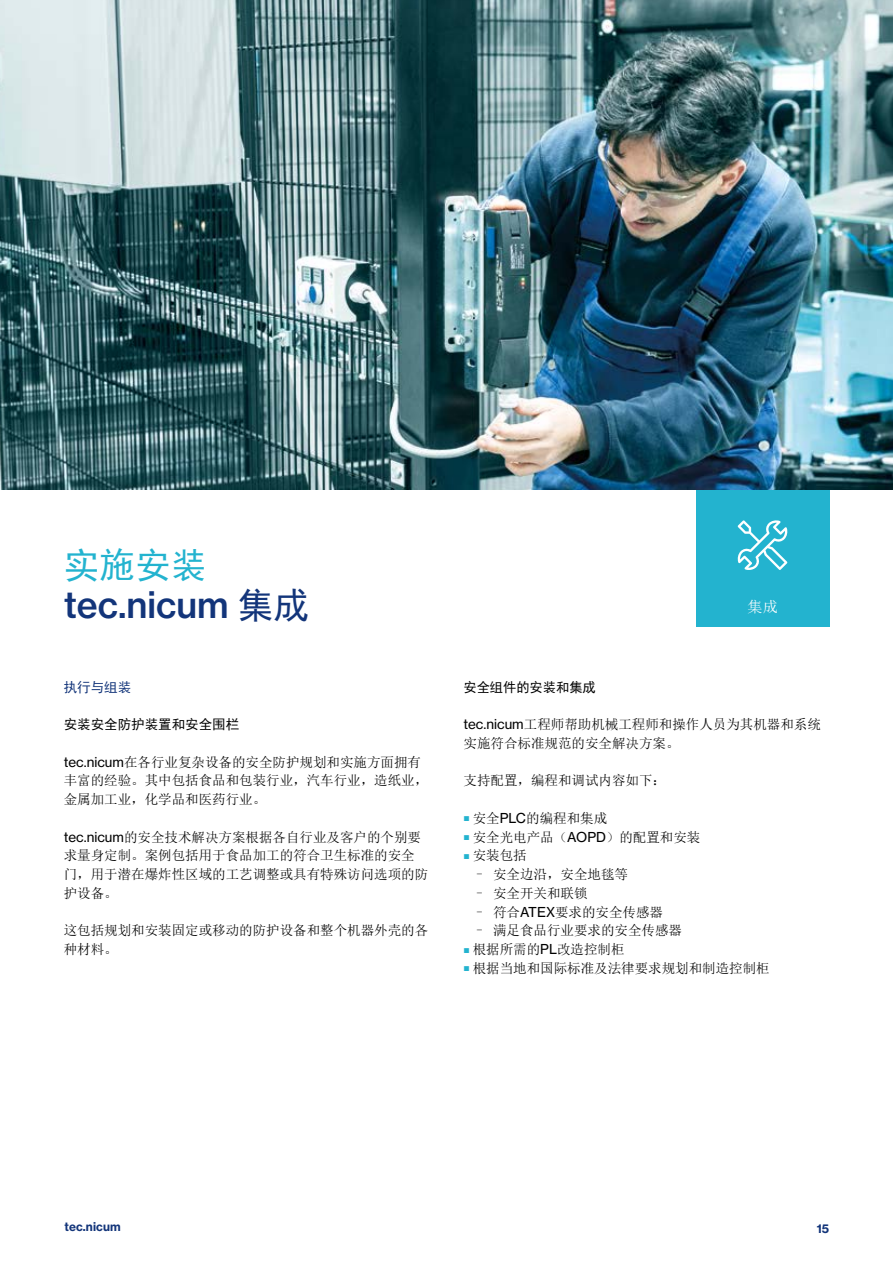
<style>
.page{position:relative;width:893px;height:1263px;background:#fff}
.page>*{position:absolute;margin:0;border:0;box-sizing:border-box;transform-origin:0 0}
.t1{font:36px "N Haas Grotesk TX Pro 65 Md";color:#13357a}
.t2{font:36px "Sim Hei";color:#23b3cf}
.t3{font:15px "Sim Sun";color:#fff}
.t4{font:13.5px/18.8px "Sim Sun";color:#000}
.t5{font:13.5px "Sim Hei";color:#000}
.t6{font:13.5px "Sim Hei";color:#13357a}
.t7{font:12px "N Haas Grotesk TX Pro 75 Bd";letter-spacing:.01em;color:#13357a}
.s1{font-family:"Sim Hei"}
.s2{font-family:"N Haas Grotesk TX Pro 55 Rg"}
.s3{font-family:"Arial";font-size:10.5px;color:#23b3cf}
</style>
<div class="page">
<div style="left:696px;top:489px;width:133px;height:138px;background:#23b3cf"></div>
<svg style="left:738px;top:520px;width:49px;height:50px"></svg>
<img style="left:0;top:0;width:893px;height:489px">
<h1 class="t2" style="left:64px;top:547px;width:144px">实施安装</h1>
<h1 class="t1" style="left:64px;top:582px;width:247px">tec.nicum <span class="s1">集成</span></h1>
<p class="t6" style="left:64px;top:680px;width:69px">执行与组装</p>
<p class="t5" style="left:64px;top:717px;width:177px">安装安全防护装置和安全围栏</p>
<p class="t4" style="left:64px;top:752px;width:366px"><span class="s2">tec.nicum</span>在各行业复杂设备的安全防护规划和实施方面拥有丰富的经验。其中包括食品和包装行业，汽车行业，造纸业，金属加工业，化学品和医药行业。</p>
<p class="t4" style="left:64px;top:827px;width:366px"><span class="s2">tec.nicum</span>的安全技术解决方案根据各自行业及客户的个别要求量身定制。案例包括用于食品加工的符合卫生标准的安全门，用于潜在爆炸性区域的工艺调整或具有特殊访问选项的防护设备。</p>
<p class="t4" style="left:64px;top:921px;width:366px">这包括规划和安装固定或移动的防护设备和整个机器外壳的各种材料。</p>
<p class="t3" style="left:747px;top:599px;width:32px">集成</p>
<p class="t5" style="left:463px;top:680px;width:134px">安全组件的安装和集成</p>
<p class="t4" style="left:463px;top:715px;width:359px"><span class="s2">tec.nicum</span>工程师帮助机械工程师和操作人员为其机器和系统实施符合标准规范的安全解决方案。</p>
<p class="t4" style="left:463px;top:771px;width:204px">支持配置，编程和调试内容如下：</p>
<p class="t4" style="left:463px;top:809px;width:145px"><span class="s3">■</span> 安全<span class="s2">PLC</span>的编程和集成</p>
<p class="t4" style="left:463px;top:827px;width:238px"><span class="s3">■</span> 安全光电产品（<span class="s2">AOPD</span>）的配置和安装</p>
<p class="t4" style="left:463px;top:846px;width:65px"><span class="s3">■</span> 安装包括</p>
<p class="t4" style="left:473px;top:865px;width:157px">– 安全边沿，安全地毯等</p>
<p class="t4" style="left:473px;top:884px;width:116px">– 安全开关和联锁</p>
<p class="t4" style="left:473px;top:902px;width:192px">– 符合<span class="s2">ATEX</span>要求的安全传感器</p>
<p class="t4" style="left:473px;top:921px;width:211px">– 满足食品行业要求的安全传感器</p>
<p class="t4" style="left:463px;top:940px;width:163px"><span class="s3">■</span> 根据所需的<span class="s2">PL</span>改造控制柜</p>
<p class="t4" style="left:463px;top:959px;width:308px"><span class="s3">■</span> 根据当地和国际标准及法律要求规划和制造控制柜</p>
<p class="t7" style="left:64px;top:1219px;width:64px">tec.nicum 工程</p>
<p class="t7" style="left:817px;top:1221px;width:14px">15</p>
</div>
